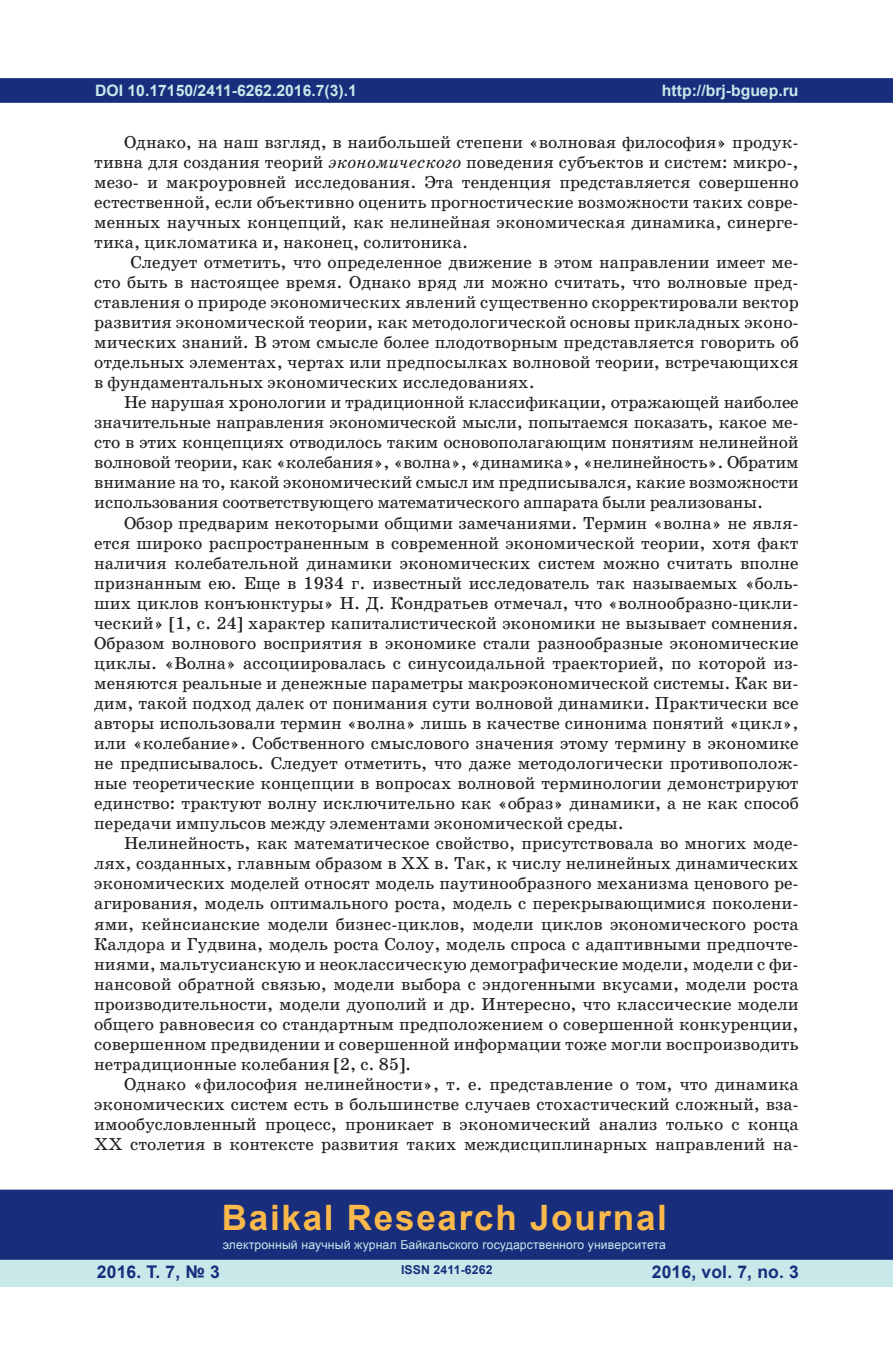
<style>
.page{position:relative;width:893px;height:1360px;background:#fff}
.page>*{position:absolute;margin:0;border:0;box-sizing:border-box;transform-origin:0 0}
.t1{font:700 35px "Arial";letter-spacing:.05em;color:#fcb94b}
.t2{font:17.5px/20.1px "School Book C";color:#231f20;text-align:justify}
.t3{font:700 17.5px "Arial";letter-spacing:.01em;color:#182d7c}
.t4{font:700 15.75px "Arial";color:#c8e8ea}
.t5{font:12.25px "Arial";letter-spacing:.01em;color:#c8e8ea}
.t6{font:700 12.25px "Arial";letter-spacing:.01em;color:#182d7c}
.s1{font-style:italic}
</style>
<div class="page">
<div style="left:0;top:78px;width:893px;height:25px;background:#182d7c;border:2px solid #182d7c"></div>
<div style="left:0;top:1258px;width:893px;height:28px;background:#c8e8ea"></div>
<div style="left:0;top:1189px;width:893px;height:70px;background:#182d7c;border:2px solid #182d7c"></div>
<p class="t4" style="left:95px;top:79px;width:263px">DOI 10.17150/2411-6262.2016.7(3).1</p>
<p class="t2" style="left:94px;top:132px;width:706px;text-indent:30px">Однако, на наш взгляд, в наибольшей степени «волновая философия» продук&shy;тивна для создания теорий <span class="s1">экономического</span> поведения субъектов и систем: микро-, мезо- и макроуровней исследования. Эта тенденция представляется совершенно естественной, если объективно оценить прогностические возможности таких совре&shy;менных научных концепций, как нелинейная экономическая динамика, синерге&shy;тика, цикломатика и, наконец, солитоника.</p>
<p class="t2" style="left:94px;top:252px;width:706px;text-indent:36px">Следует отметить, что определенное движение в этом направлении имеет ме&shy;сто быть в настоящее время. Однако вряд ли можно считать, что волновые пред&shy;ставления о природе экономических явлений существенно скорректировали вектор развития экономической теории, как методологической основы прикладных эконо&shy;мических знаний. В этом смысле более плодотворным представляется говорить об отдельных элементах, чертах или предпосылках волновой теории, встречающихся в фундаментальных экономических исследованиях.</p>
<p class="t2" style="left:94px;top:392px;width:706px;text-indent:30px">Не нарушая хронологии и традиционной классификации, отражающей наиболее значительные направления экономической мысли, попытаемся показать, какое ме&shy;сто в этих концепциях отводилось таким основополагающим понятиям нелинейной волновой теории, как «колебания», «волна», «динамика», «нелинейность». Обратим внимание на то, какой экономический смысл им предписывался, какие возможности использования соответствующего математического аппарата были реализованы.</p>
<p class="t2" style="left:94px;top:512px;width:706px;text-indent:30px">Обзор предварим некоторыми общими замечаниями. Термин «волна» не явля&shy;ется широко распространенным в современной экономической теории, хотя факт наличия колебательной динамики экономических систем можно считать вполне признанным ею. Еще в 1934 г. известный исследователь так называемых «боль&shy;ших циклов конъюнктуры» Н. Д. Кондратьев отмечал, что «волнообразно-цикли&shy;ческий» [1, c. 24] характер капиталистической экономики не вызывает сомнения.<br>Образом волнового восприятия в экономике стали разнообразные экономические циклы. «Волна» ассоциировалась с синусоидальной траекторией, по которой из&shy;меняются реальные и денежные параметры макроэкономической системы. Как ви&shy;дим, такой подход далек от понимания сути волновой динамики. Практически все авторы использовали термин «волна» лишь в качестве синонима понятий «цикл», или «колебание». Собственного смыслового значения этому термину в экономике не предписывалось. Следует отметить, что даже методологически противополож&shy;ные теоретические концепции в вопросах волновой терминологии демонстрируют единство: трактуют волну исключительно как «образ» динамики, а не как способ передачи импульсов между элементами экономической среды.</p>
<p class="t2" style="left:94px;top:833px;width:706px;text-indent:30px">Нелинейность, как математическое свойство, присутствовала во многих моде&shy;лях, созданных, главным образом в ХХ в. Так, к числу нелинейных динамических экономических моделей относят модель паутинообразного механизма ценового ре&shy;агирования, модель оптимального роста, модель с перекрывающимися поколени&shy;ями, кейнсианские модели бизнес-циклов, модели циклов экономического роста Калдора и Гудвина, модель роста Солоу, модель спроса с адаптивными предпочте&shy;ниями, мальтусианскую и неоклассическую демографические модели, модели с фи&shy;нансовой обратной связью, модели выбора с эндогенными вкусами, модели роста производительности, модели дуополий и др. Интересно, что классические модели общего равновесия со стандартным предположением о совершенной конкуренции, совершенном предвидении и совершенной информации тоже могли воспроизводить нетрадиционные колебания [2, с. 85].</p>
<p class="t2" style="left:94px;top:1074px;width:706px;text-indent:30px">Однако «философия нелинейности», т. е. представление о том, что динамика экономических систем есть в большинстве случаев стохастический сложный, вза&shy;имообусловленный процесс, проникает в экономический анализ только с конца ХХ столетия в контексте развития таких междисциплинарных направлений на-</p>
<p class="t4" style="left:662px;top:79px;width:138px">http://brj-bguep.ru</p>
<h1 class="t1" style="left:222px;top:1193px;width:447px">Baikal Research Journal</h1>
<p class="t5" style="left:223px;top:1236px;width:445px">электронный научный журнал Байкальского государственного университета</p>
<p class="t3" style="left:97px;top:1259px;width:125px">2016. Т. 7, № 3</p>
<p class="t3" style="left:652px;top:1259px;width:149px">2016, vol. 7, no. 3</p>
<p class="t6" style="left:401px;top:1261px;width:93px">ISSN 2411-6262</p>
</div>
